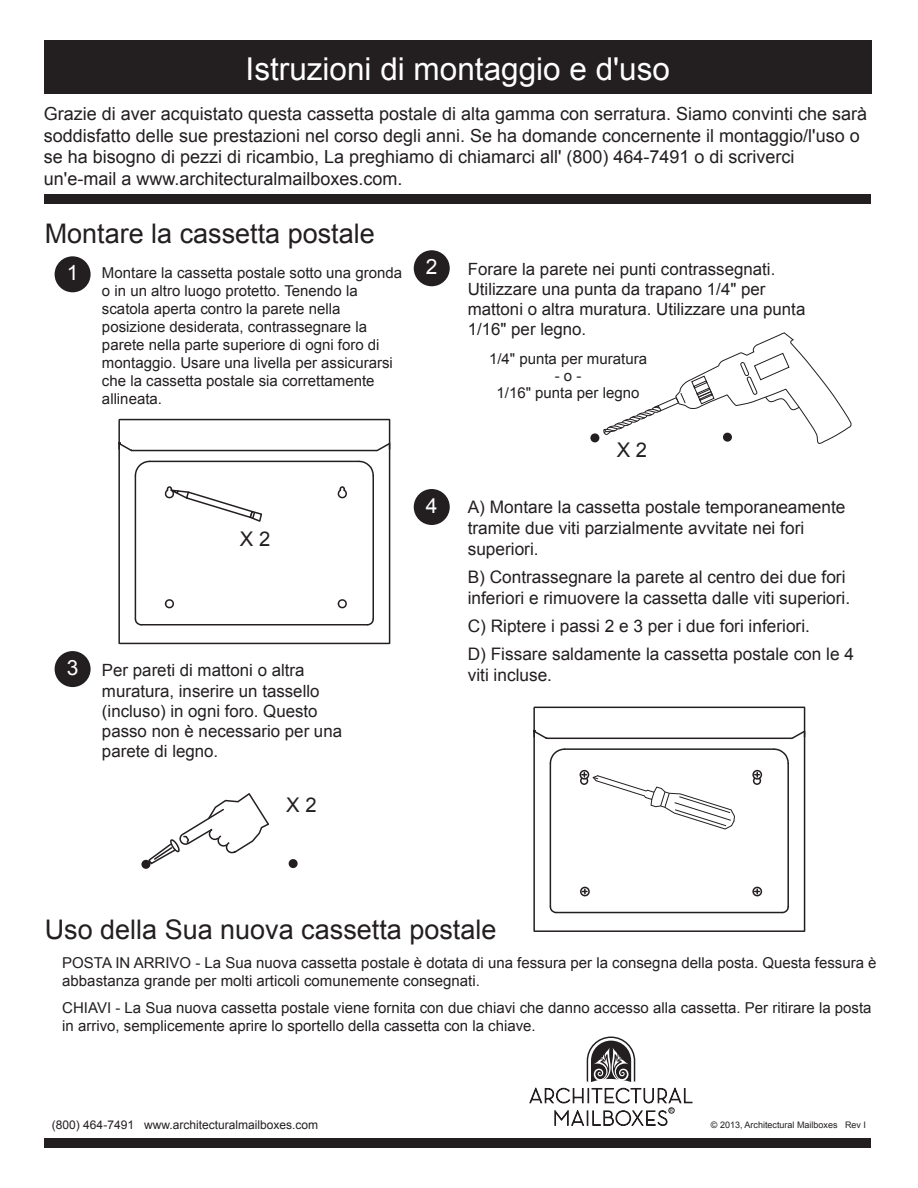
<style>
.page{position:relative;width:918px;height:1188px;background:#fff}
.page>*{position:absolute;margin:0;border:0;box-sizing:border-box;transform-origin:0 0}
.t1{font:31.5px "Arial";color:#fff}
.t2{font:27px "Arial";color:#231f20}
.t3{font:21px "Arial";color:#fff}
.t4{font:20.25px "Arial";color:#231f20}
.t5{font:18px/21.6px "Arial";color:#231f20}
.t6{font:17.25px/20.7px "Arial";color:#231f20}
.t7{font:16.8px/20.2px "Arial";color:#231f20}
.t8{font:15px/18px "Arial";color:#231f20}
.t9{font:12px "Arial";color:#231f20}
.t10{font:9px "Arial";color:#231f20}
.t11{font:5.85px "Myriad";color:#231f20}
</style>
<div class="page">
<div style="left:44px;top:40px;width:828px;height:53px;background:#231f20"></div>
<div style="left:45px;top:195px;width:826px;height:9px;background:#231f20"></div>
<div style="left:45px;top:1139px;width:826px;height:9px;background:#231f20"></div>
<div style="left:55px;top:256px;width:36px;height:36px;background:#231f20;border-radius:50%"></div>
<div style="left:414px;top:250px;width:36px;height:36px;background:#231f20;border-radius:50%"></div>
<div style="left:55px;top:651px;width:36px;height:36px;background:#231f20;border-radius:50%"></div>
<div style="left:414px;top:489px;width:36px;height:36px;background:#231f20;border-radius:50%"></div>
<div style="left:590px;top:433px;width:9px;height:9px;background:#231f20;border-radius:50%"></div>
<div style="left:141px;top:860px;width:9px;height:9px;background:#231f20;border-radius:50%"></div>
<div style="left:289px;top:859px;width:9px;height:9px;background:#231f20;border-radius:50%"></div>
<svg style="left:147px;top:793px;width:122px;height:73px"></svg>
<svg style="left:529px;top:1036px;width:164px;height:90px"></svg>
<svg style="left:603px;top:332px;width:249px;height:112px"></svg>
<div style="left:580px;top:770px;width:9px;height:10px;border:2px solid #231f20;border-radius:50%"></div>
<div style="left:752px;top:770px;width:10px;height:10px;border:2px solid #231f20;border-radius:50%"></div>
<div style="left:580px;top:887px;width:10px;height:9px;border:2px solid #231f20;border-radius:50%"></div>
<svg style="left:582px;top:889px;width:5px;height:5px"></svg>
<div style="left:752px;top:887px;width:10px;height:9px;border:2px solid #231f20;border-radius:50%"></div>
<svg style="left:755px;top:889px;width:4px;height:5px"></svg>
<svg style="left:579px;top:772px;width:156px;height:58px"></svg>
<svg style="left:752px;top:772px;width:10px;height:13px"></svg>
<hr style="left:118px;top:420px;width:2px;height:23px;background:#231f20">
<svg style="left:368px;top:619px;width:6px;height:7px"></svg>
<hr style="left:141px;top:624px;width:227px;height:2px;background:#231f20">
<svg style="left:134px;top:617px;width:9px;height:9px"></svg>
<hr style="left:120px;top:643px;width:269px;height:1px;background:#231f20">
<hr style="left:118px;top:443px;width:2px;height:200px;background:#231f20">
<hr style="left:389px;top:443px;width:1px;height:200px;background:#231f20">
<svg style="left:134px;top:460px;width:17px;height:17px"></svg>
<hr style="left:150px;top:461px;width:209px;height:1px;background:#231f20">
<svg style="left:357px;top:460px;width:17px;height:16px"></svg>
<hr style="left:372px;top:476px;width:2px;height:143px;background:#231f20">
<hr style="left:135px;top:476px;width:1px;height:143px;background:#231f20">
<svg style="left:375px;top:420px;width:16px;height:33px"></svg>
<svg style="left:118px;top:442px;width:16px;height:11px"></svg>
<hr style="left:132px;top:450px;width:245px;height:1px;background:#231f20">
<hr style="left:119px;top:419px;width:271px;height:1px;background:#231f20">
<svg style="left:164px;top:486px;width:99px;height:36px"></svg>
<svg style="left:337px;top:599px;width:10px;height:10px"></svg>
<svg style="left:337px;top:486px;width:10px;height:13px"></svg>
<svg style="left:164px;top:599px;width:10px;height:10px"></svg>
<hr style="left:533px;top:708px;width:2px;height:23px;background:#231f20">
<svg style="left:781px;top:907px;width:8px;height:7px"></svg>
<hr style="left:556px;top:912px;width:227px;height:1px;background:#231f20">
<svg style="left:549px;top:905px;width:9px;height:9px"></svg>
<hr style="left:535px;top:930px;width:269px;height:2px;background:#231f20">
<hr style="left:533px;top:731px;width:2px;height:200px;background:#231f20">
<hr style="left:804px;top:731px;width:1px;height:200px;background:#231f20">
<svg style="left:549px;top:748px;width:16px;height:17px"></svg>
<hr style="left:565px;top:748px;width:209px;height:2px;background:#231f20">
<svg style="left:772px;top:748px;width:17px;height:15px"></svg>
<hr style="left:787px;top:763px;width:2px;height:144px;background:#231f20">
<hr style="left:550px;top:763px;width:1px;height:144px;background:#231f20">
<svg style="left:790px;top:708px;width:16px;height:32px"></svg>
<svg style="left:533px;top:729px;width:16px;height:11px"></svg>
<hr style="left:547px;top:738px;width:245px;height:1px;background:#231f20">
<hr style="left:534px;top:707px;width:271px;height:1px;background:#231f20">
<p class="t1" style="left:246px;top:48px;width:426px">Istruzioni di montaggio e d'uso</p>
<p class="t5" style="left:44px;top:103px;width:825px">Grazie di aver acquistato questa cassetta postale di alta gamma con serratura. Siamo convinti che sarà soddisfatto delle sue prestazioni nel corso degli anni. Se ha domande concernente il montaggio/l'uso o se ha bisogno di pezzi di ricambio, La preghiamo di chiamarci all' (800) 464-7491 o di scriverci un'e-mail a www.architecturalmailboxes.com.</p>
<p class="t2" style="left:45px;top:216px;width:332px">Montare la cassetta postale</p>
<p class="t3" style="left:67px;top:259px;width:13px">1</p>
<p class="t3" style="left:426px;top:253px;width:13px">2</p>
<p class="t8" style="left:102px;top:264px;width:302px">Montare la cassetta postale sotto una gronda o in un altro luogo protetto. Tenendo la scatola aperta contro la parete nella posizione desiderata, contrassegnare la parete nella parte superiore di ogni foro di montaggio. Usare una livella per assicurarsi che la cassetta postale sia correttamente allineata.</p>
<p class="t7" style="left:468px;top:259px;width:339px">Forare la parete nei punti contrassegnati.<br>Utilizzare una punta da trapano 1/4" per mattoni o altra muratura. Utilizzare una punta 1/16" per legno.</p>
<p class="t8" style="left:489px;top:350px;width:159px">1/4" punta per muratura</p>
<p class="t8" style="left:497px;top:367px;width:144px;line-height:16.8px;text-align:center">- o -<br>1/16" punta per legno</p>
<p class="t4" style="left:240px;top:525px;width:32px">X 2</p>
<p class="t3" style="left:67px;top:654px;width:13px">3</p>
<p class="t7" style="left:102px;top:661px;width:242px">Per pareti di mattoni o altra muratura, inserire un tassello (incluso) in ogni foro. Questo passo non è necessario per una parete di legno.</p>
<p class="t4" style="left:286px;top:791px;width:32px">X 2</p>
<p class="t3" style="left:426px;top:492px;width:13px">4</p>
<p class="t4" style="left:617px;top:436px;width:32px">X 2</p>
<p class="t6" style="left:468px;top:497px;width:379px">A) Montare la cassetta postale temporaneamente tramite due viti parzialmente avvitate nei fori superiori.</p>
<p class="t6" style="left:468px;top:567px;width:384px">B) Contrassegnare la parete al centro dei due fori inferiori e rimuovere la cassetta dalle viti superiori.</p>
<p class="t6" style="left:468px;top:612px;width:388px;line-height:28.2px">C) Riptere i passi 2 e 3 per i due fori inferiori.<br>D) Fissare saldamente la cassetta postale con le 4</p>
<p class="t6" style="left:468px;top:665px;width:86px">viti incluse.</p>
<p class="t2" style="left:45px;top:912px;width:453px">Uso della Sua nuova cassetta postale</p>
<p class="t8" style="left:62px;top:953px;width:816px">POSTA IN ARRIVO - La Sua nuova cassetta postale è dotata di una fessura per la consegna della posta. Questa fessura è abbastanza grande per molti articoli comunemente consegnati.</p>
<p class="t8" style="left:62px;top:998px;width:811px">CHIAVI - La Sua nuova cassetta postale viene fornita con due chiavi che danno accesso alla cassetta. Per ritirare la posta in arrivo, semplicemente aprire lo sportello della cassetta con la chiave.</p>
<p class="t11" style="left:670px;top:1107px;width:5px">R</p>
<p class="t9" style="left:52px;top:1117px;width:268px">(800) 464-7491 www.architecturalmailboxes.com</p>
<p class="t10" style="left:711px;top:1119px;width:157px">© 2013, Architectural Mailboxes Rev I</p>
</div>
